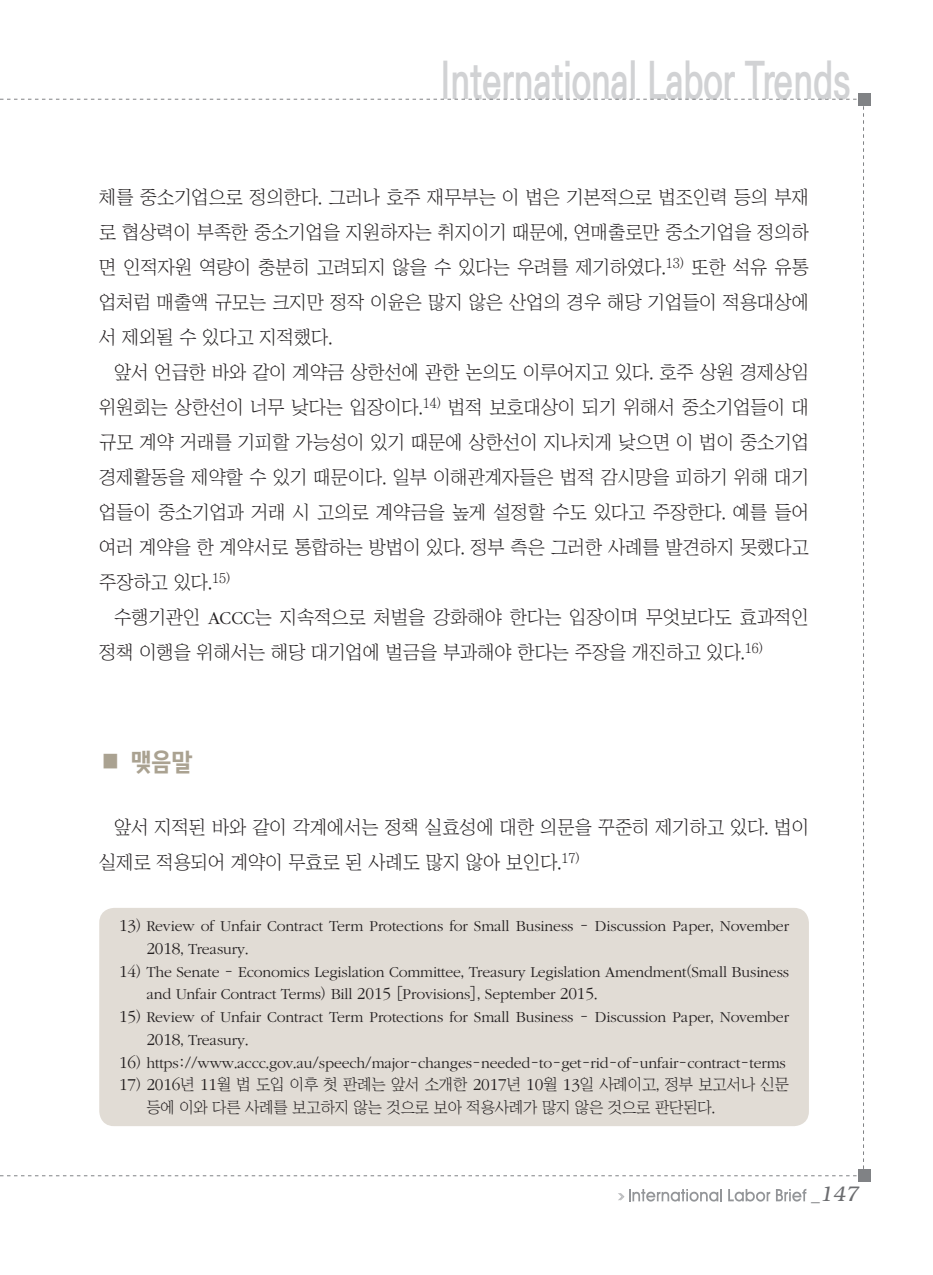
<style>
.page{position:relative;width:933px;height:1275px;background:#fff}
.page>*{position:absolute;margin:0;border:0;box-sizing:border-box;transform-origin:0 0}
.t1{font:700 50.4px "Ko Pub Dotum";color:#d1d2d4;scale:.7 1}
.서론{font:24.5px "KBI Zfor SM Esgo H";color:#aaa291}
.t2{font:italic 300 21px "Bookman";color:#6c6d70}
.본문{font:18.9px/35px "Chosunilbo NM";color:#231f20;text-align:justify}
.각주{font:300 15.75px/22.8px "ITC Garamond Std";letter-spacing:-.01em;color:#231f20}
.각주-2{font:15.75px/22.8px "Chosunilbo NM";letter-spacing:-.01em;color:#231f20}
.t3{font:700 7.88px "Ko Pub Dotum";color:#939598;scale:2 1}
.s1{font-family:"ITC Garamond Std";font-weight:300}
.s2{font-size:17.32px}
.s3{font-family:"Chosunilbo NM";font-weight:400}
.s4{font-family:"ITC Garamond Std";font-weight:300;font-size:17.32px}
.s5{font-family:"Helvetica";font-weight:400;font-style:normal;font-size:17.5px}
</style>
<div class="page">
<div style="left:858px;top:93px;width:12px;height:12px;background:#808285"></div>
<div style="left:858px;top:1170px;width:12px;height:12px;background:#808285"></div>
<svg style="left:629px;top:1189px;width:93px;height:13px"></svg>
<svg style="left:728px;top:1189px;width:42px;height:13px"></svg>
<svg style="left:776px;top:1189px;width:30px;height:12px"></svg>
<div style="left:99px;top:908px;width:710px;height:218px;background:#e1dcd5;border-radius:15px"></div>
<h1 class="t1" style="left:440px;top:56px;width:588px">International Labor Trends</h1>
<p class="본문" style="left:99px;top:179px;width:711px">체를 중소기업으로 정의한다. 그러나 호주 재무부는 이 법은 기본적으로 법조인력 등의 부재 로 협상력이 부족한 중소기업을 지원하자는 취지이기 때문에, 연매출로만 중소기업을 정의하 면 인적자원 역량이 충분히 고려되지 않을 수 있다는 우려를 제기하였다.<sup>13)</sup> 또한 석유 유통 업처럼 매출액 규모는 크지만 정작 이윤은 많지 않은 산업의 경우 해당 기업들이 적용대상에 서 제외될 수 있다고 지적했다.</p>
<p class="본문" style="left:99px;top:354px;width:711px;text-indent:15px">앞서 언급한 바와 같이 계약금 상한선에 관한 논의도 이루어지고 있다. 호주 상원 경제상임 위원회는 상한선이 너무 낮다는 입장이다.<sup>14)</sup> 법적 보호대상이 되기 위해서 중소기업들이 대 규모 계약 거래를 기피할 가능성이 있기 때문에 상한선이 지나치게 낮으면 이 법이 중소기업 경제활동을 제약할 수 있기 때문이다. 일부 이해관계자들은 법적 감시망을 피하기 위해 대기 업들이 중소기업과 거래 시 고의로 계약금을 높게 설정할 수도 있다고 주장한다. 예를 들어 여러 계약을 한 계약서로 통합하는 방법이 있다. 정부 측은 그러한 사례를 발견하지 못했다고 주장하고 있다.<sup>15)</sup></p>
<p class="본문" style="left:99px;top:599px;width:711px;text-indent:15px">수행기관인 <span class="s1">ACCC</span>는 지속적으로 처벌을 강화해야 한다는 입장이며 무엇보다도 효과적인 정책 이행을 위해서는 해당 대기업에 벌금을 부과해야 한다는 주장을 개진하고 있다.<sup>16)</sup></p>
<p class="서론" style="left:99px;top:747px;width:95px">■ 맺음말</p>
<p class="본문" style="left:99px;top:809px;width:711px;text-indent:15px">앞서 지적된 바와 같이 각계에서는 정책 실효성에 대한 의문을 꾸준히 제기하고 있다. 법이 실제로 적용되어 계약이 무효로 된 사례도 많지 않아 보인다.<sup>17)</sup></p>
<p class="각주" style="left:146px;top:915px;width:644px;text-indent:-27px"><span class="s2">13</span><span class="s3">)</span> Review of Unfair Contract Term Protections for Small Business <span class="s3">-</span> Discussion Paper<span class="s3">,</span> November<br><span class="s2">2018</span><span class="s3">,</span> Treasury<span class="s3">.</span></p>
<p class="각주" style="left:146px;top:960px;width:644px;text-indent:-27px"><span class="s2">14</span><span class="s3">)</span> The Senate <span class="s3">-</span> Economics Legislation Committee<span class="s3">,</span> Treasury Legislation Amendment<span class="s3">(</span>Small Business and Unfair Contract Terms<span class="s3">)</span> Bill <span class="s2">2015</span> <span class="s3">[</span>Provisions<span class="s3">],</span> September <span class="s2">2015</span><span class="s3">.</span></p>
<p class="각주" style="left:146px;top:1006px;width:644px;text-indent:-27px"><span class="s2">15</span><span class="s3">)</span> Review of Unfair Contract Term Protections for Small Business <span class="s3">-</span> Discussion Paper<span class="s3">,</span> November<br><span class="s2">2018</span><span class="s3">,</span> Treasury<span class="s3">.</span></p>
<p class="각주" style="left:119px;top:1051px;width:668px"><span class="s2">16</span><span class="s3">)</span> https<span class="s3">://</span>www<span class="s3">.</span>accc<span class="s3">.</span>gov<span class="s3">.</span>au<span class="s3">/</span>speech<span class="s3">/</span>major<span class="s3">-</span>changes<span class="s3">-</span>needed<span class="s3">-</span>to<span class="s3">-</span>get<span class="s3">-</span>rid<span class="s3">-</span>of<span class="s3">-</span>unfair<span class="s3">-</span>contract<span class="s3">-</span>terms</p>
<p class="각주-2" style="left:146px;top:1073px;width:644px;text-indent:-27px"><span class="s4">17</span>) <span class="s4">2016</span>년 <span class="s4">11</span>월 법 도입 이후 첫 판례는 앞서 소개한 <span class="s4">2017</span>년 <span class="s4">10</span>월 <span class="s4">13</span>일 사례이고, 정부 보고서나 신문 등에 이와 다른 사례를 보고하지 않는 것으로 보아 적용사례가 많지 않은 것으로 판단된다.</p>
<p class="t3" style="left:618px;top:1192px;width:5px">》</p>
<p class="t2" style="left:811px;top:1182px;width:49px"><span class="s5">_</span>147</p>
</div>
